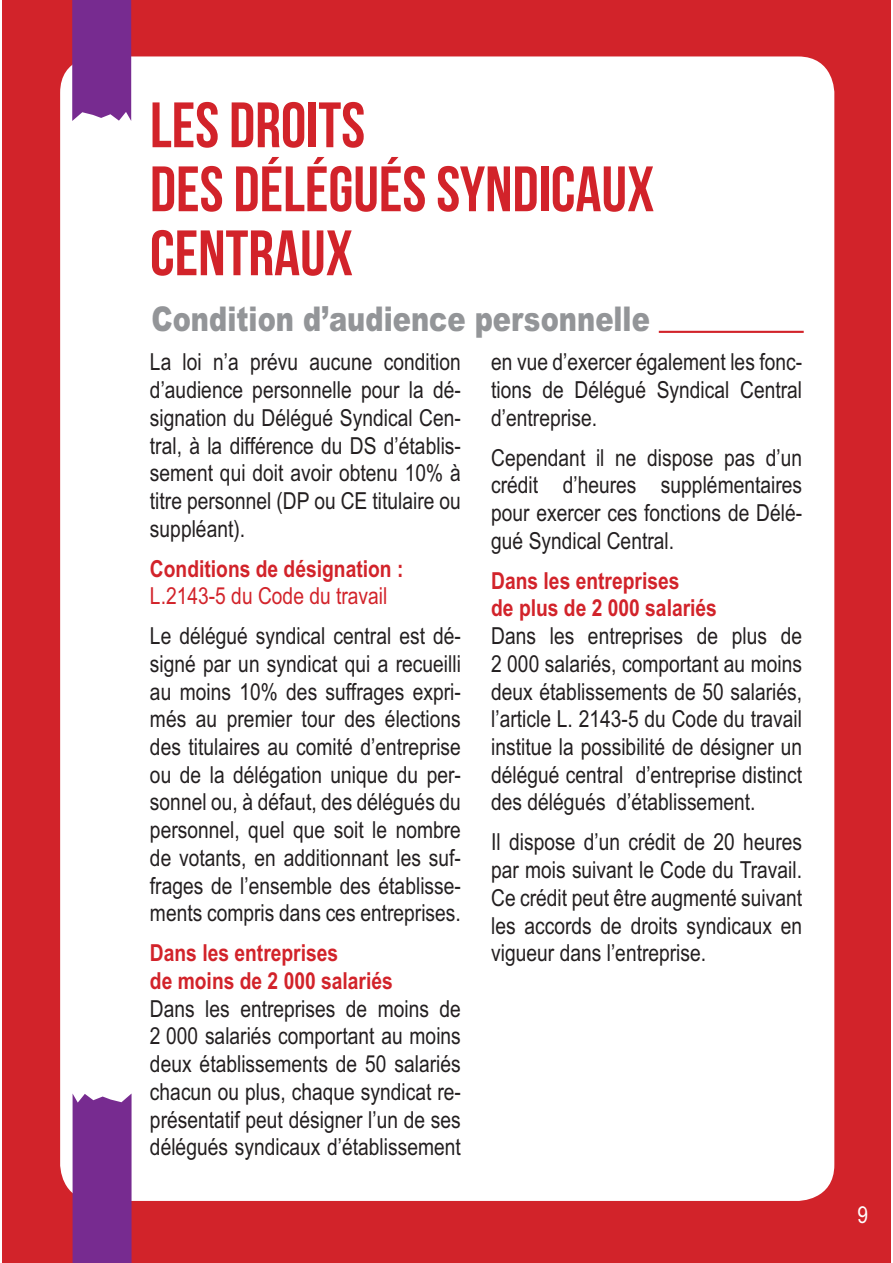
<style>
.page{position:relative;width:893px;height:1263px;background:#fff}
.page>*{position:absolute;margin:0;border:0;box-sizing:border-box;transform-origin:0 0}
.t1{font:64.05px/64.1px "Bebas Neue";color:#d2232a}
.t2{font:900 34.2px "Arial";color:#939598;scale:.8 1}
.t3{font:23.4px/27.8px "Arial Narrow";color:#231f20;text-align:justify}
.t4{font:700 23.4px/27.8px "Arial Narrow";color:#d2232a}
.t5{font:23.4px "Arial Narrow";color:#d2232a}
.t6{font:23.4px "Arial Narrow";color:#fff}
</style>
<div class="page">
<div style="left:2px;top:0;width:888px;height:1263px;background:#d2232a"></div>
<div style="left:60px;top:56px;width:774px;height:1145px;background:#fff;border-radius:36px"></div>
<div style="left:72px;top:0;width:59px;height:121px;background:#772b90"></div>
<div style="left:73px;top:1094px;width:59px;height:169px;background:#772b90"></div>
<hr style="left:659px;top:331px;width:145px;height:2px;background:#d2232a">
<h1 class="t1" style="left:150px;top:93px;width:506px">LES DROITS<br>DES DÉLÉGUÉS SYNDICAUX<br>CENTRAUX</h1>
<h2 class="t2" style="left:151px;top:306px;width:624px">Condition d’audience personnelle</h2>
<p class="t3" style="left:150px;top:351px;width:312px">La loi n’a prévu aucune condition d’audience personnelle pour la dé&shy;signation du Délégué Syndical Cen&shy;tral, à la différence du DS d’établis&shy;sement qui doit avoir obtenu 10% à titre personnel (DP ou CE titulaire ou suppléant).</p>
<p class="t4" style="left:150px;top:557px;width:255px">Conditions de désignation :</p>
<p class="t5" style="left:150px;top:588px;width:239px">L.2143-5 du Code du travail</p>
<p class="t3" style="left:150px;top:624px;width:312px">Le délégué syndical central est dé&shy;signé par un syndicat qui a recueilli au moins 10% des suffrages expri&shy;més au premier tour des élections des titulaires au comité d’entreprise ou de la délégation unique du per&shy;sonnel ou, à défaut, des délégués du personnel, quel que soit le nombre de votants, en additionnant les suf&shy;frages de l’ensemble des établisse&shy;ments compris dans ces entreprises.</p>
<p class="t4" style="left:150px;top:941px;width:244px">Dans les entreprises<br>de moins de 2 000 salariés</p>
<p class="t3" style="left:150px;top:997px;width:312px">Dans les entreprises de moins de 2 000 salariés comportant au moins deux établissements de 50 salariés chacun ou plus, chaque syndicat re&shy;présentatif peut désigner l’un de ses délégués syndicaux d’établissement</p>
<p class="t3" style="left:491px;top:351px;width:312px">en vue d’exercer également les fonc&shy;tions de Délégué Syndical Central d’entreprise.</p>
<p class="t3" style="left:491px;top:446px;width:312px">Cependant il ne dispose pas d’un crédit d’heures supplémentaires pour exercer ces fonctions de Délé&shy;gué Syndical Central.</p>
<p class="t4" style="left:491px;top:569px;width:227px">Dans les entreprises<br>de plus de 2 000 salariés</p>
<p class="t3" style="left:491px;top:624px;width:312px">Dans les entreprises de plus de 2 000 salariés, comportant au moins deux établissements de 50 salariés, l’article L. 2143-5 du Code du travail institue la possibilité de désigner un délégué central d’entreprise distinct des délégués d’établissement.</p>
<p class="t3" style="left:491px;top:831px;width:312px">Il dispose d’un crédit de 20 heures par mois suivant le Code du Travail.<br>Ce crédit peut être augmenté suivant les accords de droits syndicaux en vigueur dans l’entreprise.</p>
<p class="t6" style="left:857px;top:1206px;width:12px">9</p>
</div>
